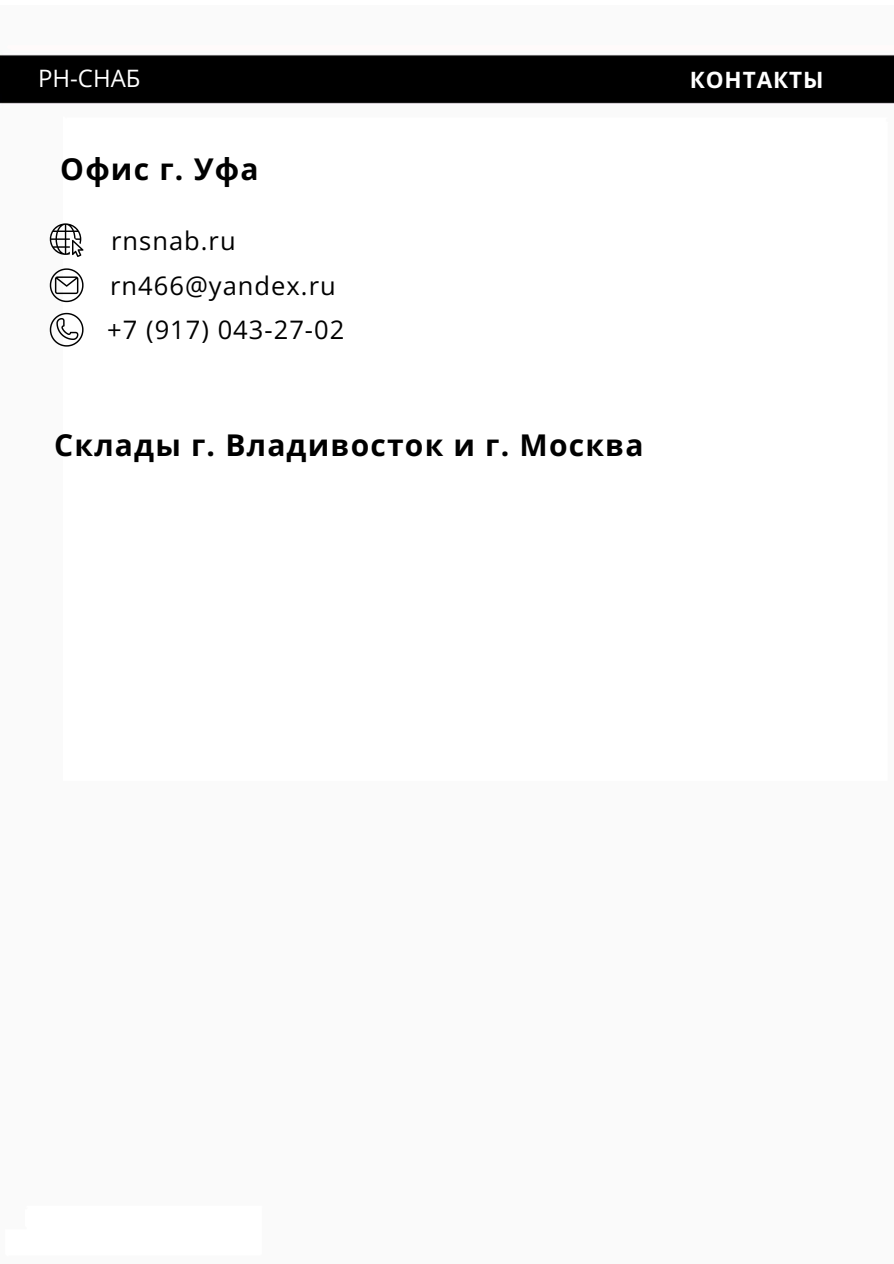
<style>
.page{position:relative;width:894px;height:1264px;background:#fff}
.page>*{position:absolute;margin:0;border:0;box-sizing:border-box;transform-origin:0 0}
.t1{font:700 30px "Open Sans";letter-spacing:.04em;color:#000}
.t2{font:25.5px "Open Sans";letter-spacing:.04em;color:#000}
.t3{font:24px "Open Sans";color:#fff}
.t4{font:700 22.5px "Open Sans";letter-spacing:.04em;color:#fff}
</style>
<div class="page">
<img style="left:0;top:54px;width:893px;height:293px">
<svg style="left:50px;top:223px;width:33px;height:34px"></svg>
<svg style="left:50px;top:268px;width:33px;height:34px"></svg>
<svg style="left:50px;top:313px;width:33px;height:33px"></svg>
<div style="left:10px;top:58px;width:237px;height:40px;background:#000"></div>
<p class="t3" style="left:38px;top:61px;width:104px">РН-СНАБ</p>
<p class="t1" style="left:60px;top:148px;width:200px">Офис г. Уфа</p>
<h2 class="t2" style="left:111px;top:223px;width:126px">rnsnab.ru</h2>
<p class="t2" style="left:110px;top:267px;width:227px">rn466@yandex.ru</p>
<h1 class="t2" style="left:107px;top:312px;width:238px">+7 (917) 043-27-02</h1>
<p class="t1" style="left:54px;top:424px;width:590px">Склады г. Владивосток и г. Москва</p>
<p class="t4" style="left:689px;top:64px;width:135px">КОНТАКТЫ</p>
</div>
